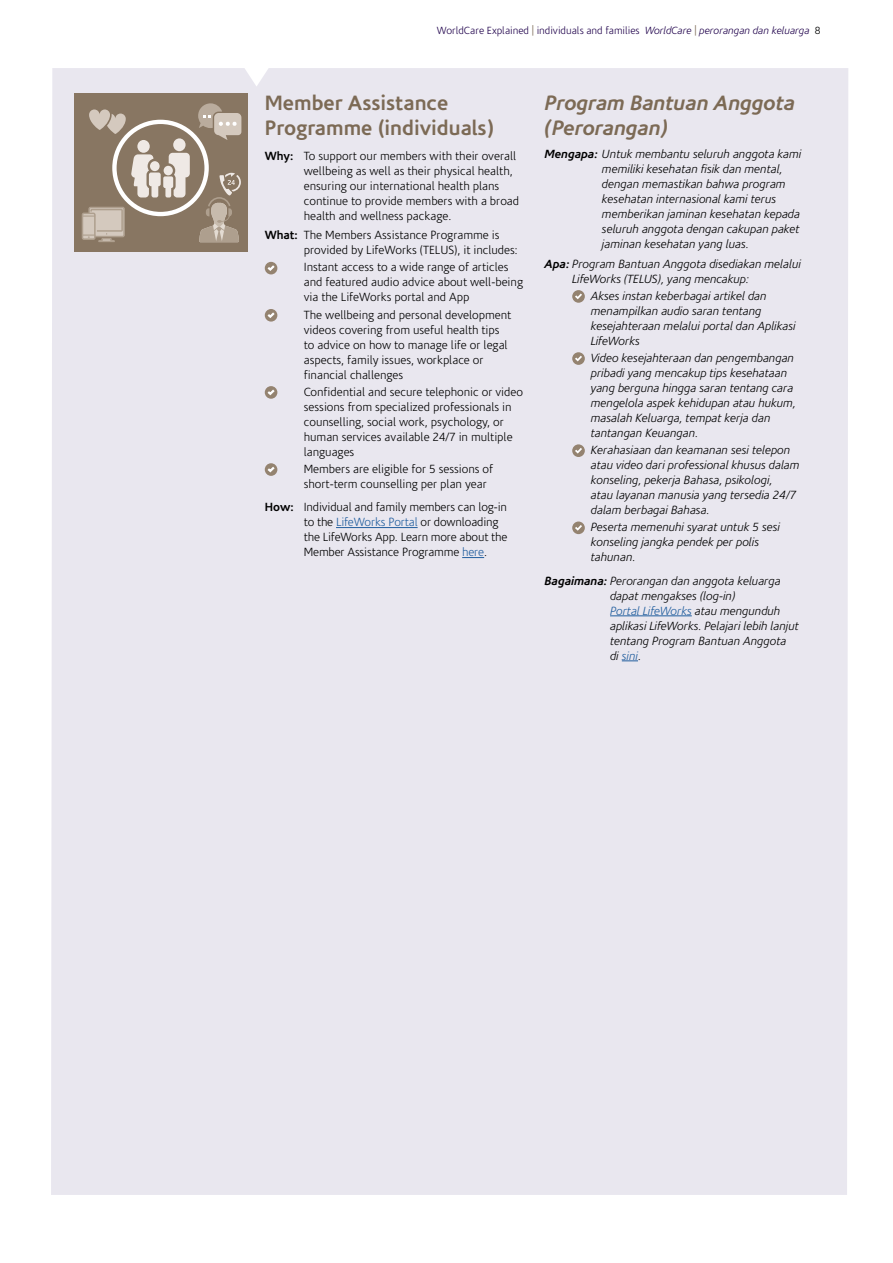
<style>
.page{position:relative;width:893px;height:1263px;background:#fff}
.page>*{position:absolute;margin:0;border:0;box-sizing:border-box;transform-origin:0 0}
.t1{font:700 21px/25.2px "Corisande";color:#7c6a55}
.t2{font:italic 700 21px/25.2px "Corisande";color:#7c6a55}
.t3{font:italic 300 12px/15px "Corisande";color:#000}
.t4{font:300 12px/15px "Corisande";color:#000}
.t5{font:300 10.5px "Corisande";color:#1f004b}
.s1{color:#7c6a55}
.s2{font-style:italic}
.s3{font-style:italic;color:#7c6a55}
.s4{color:#000}
.s5{font-weight:700}
.s6{color:#215e9e}
</style>
<div class="page">
<div style="left:51px;top:68px;width:797px;height:1127px;background:#e9e7ef"></div>
<hr style="left:610px;top:615px;width:82px;height:1px;background:#215e9e">
<svg style="left:622px;top:660px;width:16px;height:1px"></svg>
<svg style="left:572px;top:290px;width:13px;height:13px"></svg>
<svg style="left:573px;top:292px;width:11px;height:9px"></svg>
<svg style="left:572px;top:352px;width:13px;height:13px"></svg>
<svg style="left:573px;top:354px;width:11px;height:9px"></svg>
<svg style="left:572px;top:444px;width:13px;height:13px"></svg>
<svg style="left:573px;top:446px;width:11px;height:9px"></svg>
<svg style="left:572px;top:521px;width:13px;height:13px"></svg>
<svg style="left:573px;top:523px;width:11px;height:9px"></svg>
<div style="left:74px;top:94px;width:173px;height:158px;background:#887662"></div>
<svg style="left:82px;top:206px;width:43px;height:36px;background:#bfb2a4"></svg>
<svg style="left:198px;top:103px;width:43px;height:37px"></svg>
<svg style="left:199px;top:173px;width:42px;height:69px"></svg>
<div style="left:112px;top:120px;width:97px;height:96px;border:4px solid #fff;border-radius:50%"></div>
<div style="left:173px;top:138px;width:13px;height:13px;background:#efe9e5;border-radius:50%"></div>
<div style="left:137px;top:140px;width:13px;height:13px;background:#efe9e5;border-radius:50%"></div>
<svg style="left:131px;top:153px;width:59px;height:44px"></svg>
<svg style="left:89px;top:109px;width:37px;height:25px"></svg>
<hr style="left:336px;top:527px;width:82px;height:1px;background:#215e9e">
<svg style="left:462px;top:557px;width:22px;height:1px"></svg>
<div style="left:265px;top:262px;width:12px;height:12px;background:#948370;border-radius:50%"></div>
<svg style="left:265px;top:263px;width:12px;height:10px"></svg>
<svg style="left:265px;top:309px;width:12px;height:13px"></svg>
<svg style="left:265px;top:310px;width:12px;height:10px"></svg>
<svg style="left:265px;top:386px;width:12px;height:13px"></svg>
<svg style="left:265px;top:387px;width:12px;height:10px"></svg>
<svg style="left:265px;top:463px;width:12px;height:13px"></svg>
<svg style="left:265px;top:464px;width:12px;height:10px"></svg>
<p class="t5" style="left:437px;top:25px;width:385px">WorldCare Explained <span class="s1">|</span> individuals and families <span class="s2">WorldCare</span> <span class="s3">|</span> <span class="s2">perorangan dan keluarga</span> <span class="s4">8</span></p>
<h1 class="t1" style="left:265px;top:90px;width:230px">Member Assistance<br>Programme (individuals)</h1>
<p class="t4" style="left:304px;top:149px;width:217px;text-indent:-39px"><span class="s5">Why:</span> To support our members with their overall wellbeing as well as their physical health, ensuring our international health plans continue to provide members with a broad health and wellness package.</p>
<p class="t4" style="left:304px;top:228px;width:215px;text-indent:-39px"><span class="s5">What:</span> The Members Assistance Programme is provided by LifeWorks (TELUS), it includes:</p>
<p class="t4" style="left:304px;top:260px;width:221px">Instant access to a wide range of articles and featured audio advice about well-being via the LifeWorks portal and App</p>
<p class="t4" style="left:304px;top:307px;width:209px">The wellbeing and personal development videos covering from useful health tips to advice on how to manage life or legal aspects, family issues, workplace or financial challenges</p>
<p class="t4" style="left:304px;top:384px;width:221px">Confidential and secure telephonic or video sessions from specialized professionals in counselling, social work, psychology, or human services available 24/7 in multiple languages</p>
<p class="t4" style="left:304px;top:462px;width:191px">Members are eligible for 5 sessions of short-term counselling per plan year</p>
<p class="t4" style="left:304px;top:500px;width:205px;text-indent:-39px"><span class="s5">How:</span> Individual and family members can log-in to the <span class="s6">LifeWorks Portal</span> or downloading the LifeWorks App. Learn more about the Member Assistance Programme <span class="s6">here</span>.</p>
<h1 class="t2" style="left:545px;top:90px;width:252px">Program Bantuan Anggota (Perorangan)</h1>
<p class="t3" style="left:602px;top:147px;width:201px;text-indent:-57px"><span class="s5">Mengapa:</span> Untuk membantu seluruh anggota kami memiliki kesehatan fisik dan mental, dengan memastikan bahwa program kesehatan internasional kami terus memberikan jaminan kesehatan kepada seluruh anggota dengan cakupan paket jaminan kesehatan yang luas.</p>
<p class="t3" style="left:572px;top:256px;width:230px;text-indent:-28px"><span class="s5">Apa:</span> Program Bantuan Anggota disediakan melalui<br>LifeWorks (TELUS), yang mencakup:</p>
<p class="t3" style="left:591px;top:288px;width:206px">Akses instan keberbagai artikel dan menampilkan audio saran tentang kesejahteraan melalui portal dan Aplikasi<br>LifeWorks</p>
<p class="t3" style="left:591px;top:351px;width:207px">Video kesejahteraan dan pengembangan pribadi yang mencakup tips kesehataan yang berguna hingga saran tentang cara mengelola aspek kehidupan atau hukum, masalah Keluarga, tempat kerja dan tantangan Keuangan.</p>
<p class="t3" style="left:591px;top:443px;width:210px">Kerahasiaan dan keamanan sesi telepon atau video dari professional khusus dalam konseling, pekerja Bahasa, psikologi,<br>atau layanan manusia yang tersedia 24/7 dalam berbagai Bahasa.</p>
<p class="t3" style="left:591px;top:520px;width:191px">Peserta memenuhi syarat untuk 5 sesi konseling jangka pendek per polis tahunan.</p>
<p class="t3" style="left:610px;top:573px;width:190px;text-indent:-65px"><span class="s5">Bagaimana:</span> Perorangan dan anggota keluarga dapat mengakses (log-in)<br><span class="s6">Portal LifeWorks</span> atau mengunduh aplikasi LifeWorks. Pelajari lebih lanjut tentang Program Bantuan Anggota<br>di <span class="s6">sini</span>.</p>
</div>
